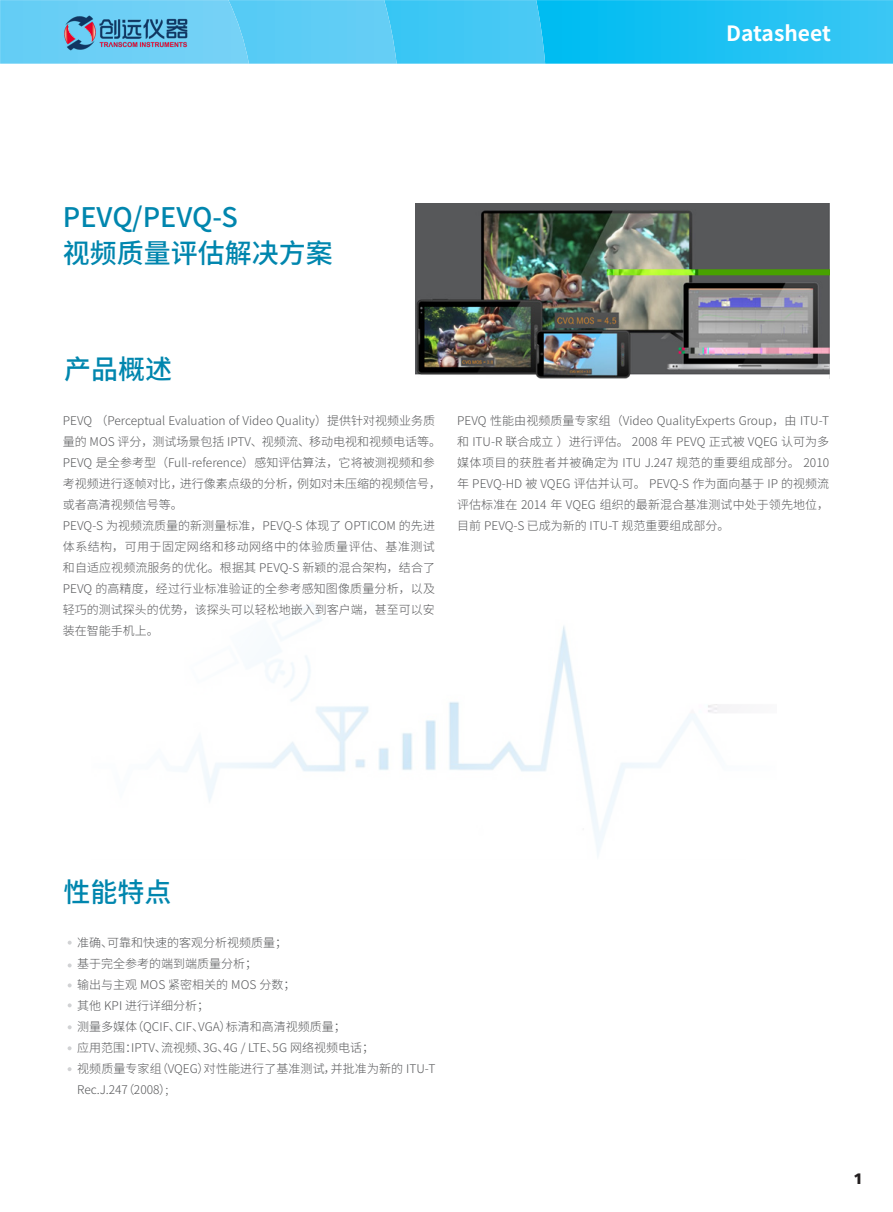
<style>
.page{position:relative;width:893px;height:1212px;background:#fff}
.page>*{position:absolute;margin:0;border:0;box-sizing:border-box;transform-origin:0 0}
.t1{font:500 27px "Source Han Sans SC";color:#0086ae}
.t2{font:700 21px "Source Han Sans SC";color:#fff}
.t3{font:900 15px "Frutiger CE";color:#231f20}
.t4{font:300 12px/21px "Source Han Sans SC";color:#57585a}
</style>
<div class="page">
<img style="left:545px;top:0;width:348px;height:64px">
<img style="left:397px;top:0;width:148px;height:64px">
<img style="left:249px;top:0;width:148px;height:64px">
<img style="left:0;top:0;width:249px;height:64px">
<img style="left:63px;top:13px;width:126px;height:40px">
<svg style="left:68px;top:941px;width:4px;height:4px"></svg>
<svg style="left:68px;top:1003px;width:4px;height:4px"></svg>
<svg style="left:68px;top:1025px;width:4px;height:4px"></svg>
<svg style="left:68px;top:983px;width:4px;height:4px"></svg>
<svg style="left:68px;top:963px;width:4px;height:4px"></svg>
<svg style="left:68px;top:1046px;width:4px;height:4px"></svg>
<svg style="left:68px;top:1067px;width:4px;height:4px"></svg>
<img style="left:184px;top:604px;width:548px;height:252px">
<img style="left:415px;top:203px;width:414px;height:175px">
<h2 class="t2" style="left:726px;top:21px;width:106px">Datasheet</h2>
<p class="t1" style="left:63px;top:202px;width:177px">PEVQ/PEVQ-S</p>
<p class="t1" style="left:63px;top:238px;width:272px">视频质量评估解决方案</p>
<p class="t1" style="left:64px;top:354px;width:110px">产品概述</p>
<p class="t4" style="left:63px;top:410px;width:380px">PEVQ （Perceptual Evaluation of Video Quality）提供针对视频业务质量的 MOS 评分，测试场景包括 IPTV、视频流、移动电视和视频电话等。PEVQ 是全参考型（Full-reference）感知评估算法，它将被测视频和参考视频进行逐帧对比，进行像素点级的分析，例如对未压缩的视频信号，或者高清视频信号等。</p>
<p class="t4" style="left:63px;top:515px;width:374px;text-align:justify">PEVQ-S 为视频流质量的新测量标准，PEVQ-S 体现了 OPTICOM 的先进体系结构，可用于固定网络和移动网络中的体验质量评估、基准测试和自适应视频流服务的优化。根据其 PEVQ-S 新颖的混合架构，结合了PEVQ 的高精度，经过行业标准验证的全参考感知图像质量分析，以及轻巧的测试探头的优势，该探头可以轻松地嵌入到客户端，甚至可以安装在智能手机上。</p>
<p class="t4" style="left:457px;top:410px;width:374px;text-align:justify">PEVQ 性能由视频质量专家组（Video QualityExperts Group，由 ITU-T和 ITU-R 联合成立 ）进行评估。 2008 年 PEVQ 正式被 VQEG 认可为多媒体项目的获胜者并被确定为 ITU J.247 规范的重要组成部分。 2010年 PEVQ-HD 被 VQEG 评估并认可。 PEVQ-S 作为面向基于 IP 的视频流评估标准在 2014 年 VQEG 组织的最新混合基准测试中处于领先地位，目前 PEVQ-S 已成为新的 ITU-T 规范重要组成部分。</p>
<p class="t1" style="left:64px;top:877px;width:109px">性能特点</p>
<p class="t4" style="left:77px;top:933px;width:211px">准确、可靠和快速的客观分析视频质量；</p>
<p class="t4" style="left:77px;top:954px;width:181px">基于完全参考的端到端质量分析；</p>
<p class="t4" style="left:77px;top:975px;width:220px">输出与主观 MOS 紧密相关的 MOS 分数；</p>
<p class="t4" style="left:77px;top:996px;width:134px">其他 KPI 进行详细分析；</p>
<p class="t4" style="left:77px;top:1017px;width:270px">测量多媒体（QCIF、CIF、VGA）标清和高清视频质量；</p>
<p class="t4" style="left:77px;top:1038px;width:298px">应用范围：IPTV、流视频、3G、4G / LTE、5G 网络视频电话；</p>
<p class="t4" style="left:77px;top:1059px;width:360px">视频质量专家组（VQEG）对性能进行了基准测试，并批准为新的 ITU-T<br>Rec.J.247（2008）;</p>
<p class="t3" style="left:853px;top:1170px;width:11px">1</p>
</div>
